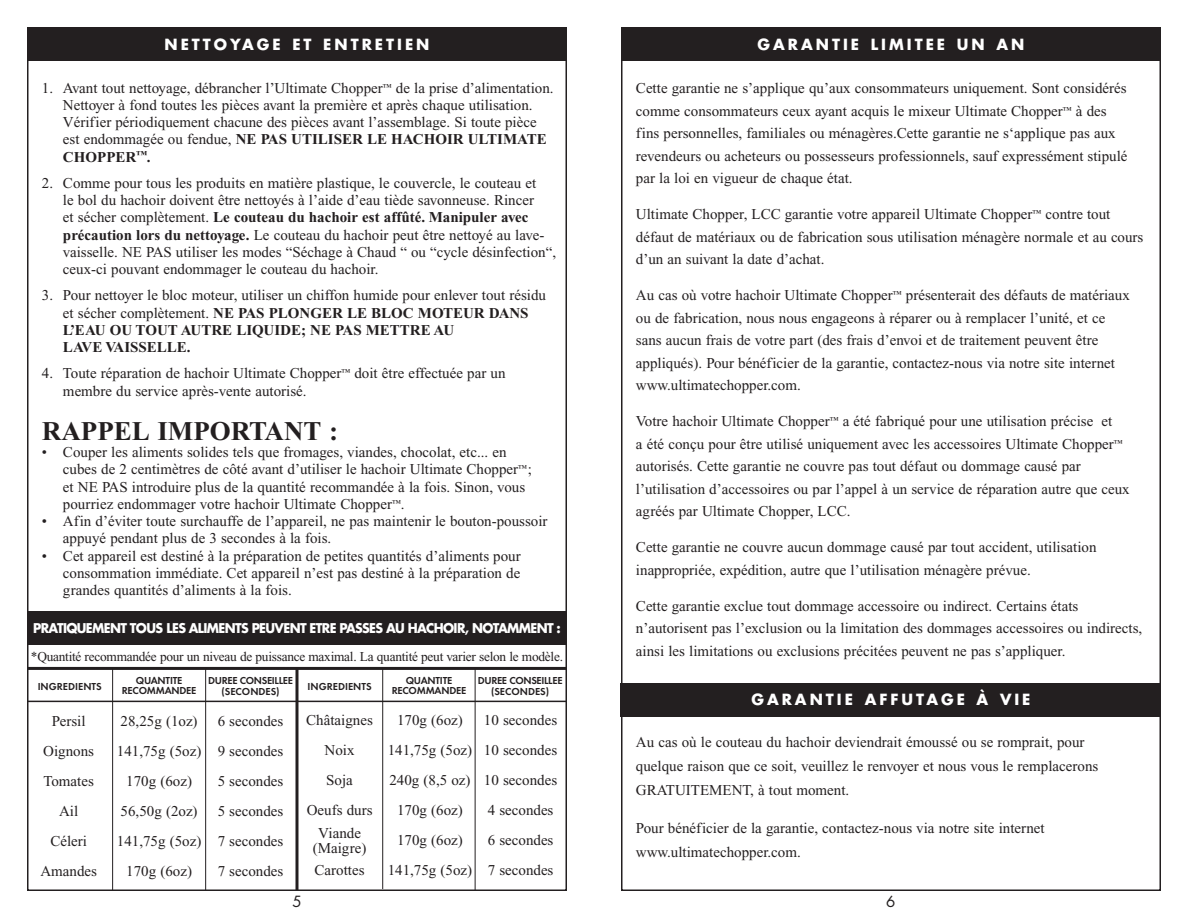
<style>
.page{position:relative;width:1188px;height:918px;background:#fff}
.page>*{position:absolute;margin:0;border:0;box-sizing:border-box;transform-origin:0 0}
.t1{font:700 27px "Times New Roman";color:#231f20}
.t2{font:15px/30px "Times New Roman";color:#231f20}
.t3{font:700 15px "Futura";letter-spacing:.2em;color:#fff}
.t4{font:15px "Futura";color:#231f20}
.t5{font:13.5px "Times New Roman";letter-spacing:-.02em;color:#231f20}
.t6{font:700 13.2px "Futura";letter-spacing:-.05em;color:#fff;scale:.95 1}
.t7{font:600 10.5px/10.5px "Futura T";letter-spacing:-.02em;color:#231f20;text-align:center}
.t8{font:600 10.5px "Futura T";color:#231f20}
.s1{font-weight:700}
</style>
<div class="page">
<div style="left:621px;top:27px;width:540px;height:34px;background:#231f20"></div>
<div style="left:27px;top:27px;width:540px;height:34px;background:#231f20"></div>
<hr style="left:27px;top:667px;width:540px;height:3px;background:#231f20">
<hr style="left:27px;top:701px;width:540px;height:1px;background:#231f20">
<hr style="left:112px;top:668px;width:1px;height:223px;background:#231f20">
<hr style="left:205px;top:668px;width:1px;height:222px;background:#231f20">
<hr style="left:295px;top:668px;width:3px;height:222px;background:#231f20">
<hr style="left:382px;top:668px;width:1px;height:221px;background:#231f20">
<hr style="left:475px;top:668px;width:1px;height:222px;background:#231f20">
<div style="left:27px;top:611px;width:540px;height:34px;background:#231f20"></div>
<div style="left:621px;top:683px;width:540px;height:34px;background:#231f20"></div>
<p class="t3" style="left:164px;top:33px;width:267px">NETTOYAGE ET ENTRETIEN</p>
<p class="t2" style="left:63px;top:79px;width:492px;line-height:17.2px;text-indent:-21px">1. Avant tout nettoyage, débrancher l’Ultimate Chopper<sup>™</sup> de la prise d’alimentation.<br>Nettoyer à fond toutes les pièces avant la première et après chaque utilisation.<br>Vérifier périodiquement chacune des pièces avant l’assemblage. Si toute pièce est endommagée ou fendue, <span class="s1">NE PAS UTILISER LE HACHOIR ULTIMATE CHOPPER</span><sup>™</sup><span class="s1">.</span></p>
<p class="t2" style="left:63px;top:174px;width:495px;line-height:17.2px;text-indent:-21px">2. Comme pour tous les produits en matière plastique, le couvercle, le couteau et<br>le bol du hachoir doivent être nettoyés à l’aide d’eau tiède savonneuse. Rincer<br>et sécher complètement. <span class="s1">Le couteau du hachoir est affûté. Manipuler avec précaution lors du nettoyage.</span> Le couteau du hachoir peut être nettoyé au lave&shy;vaisselle. NE PAS utiliser les modes “Séchage à Chaud “ ou “cycle désinfection“, ceux-ci pouvant endommager le couteau du hachoir.</p>
<p class="t2" style="left:63px;top:287px;width:485px;line-height:17.2px;text-indent:-21px">3. Pour nettoyer le bloc moteur, utiliser un chiffon humide pour enlever tout résidu et sécher complètement. <span class="s1">NE PAS PLONGER LE BLOC MOTEUR DANS L’EAU OU TOUT AUTRE LIQUIDE; NE PAS METTRE AU<br>LAVE VAISSELLE.</span></p>
<p class="t2" style="left:63px;top:365px;width:444px;line-height:17.2px;text-indent:-21px">4. Toute réparation de hachoir Ultimate Chopper<sup>™</sup> doit être effectuée par un membre du service après-vente autorisé.</p>
<h1 class="t1" style="left:42px;top:416px;width:298px">RAPPEL IMPORTANT :</h1>
<p class="t2" style="left:63px;top:444px;width:471px;line-height:17.2px;text-indent:-21px">• Couper les aliments solides tels que fromages, viandes, chocolat, etc... en cubes de 2 centimètres de côté avant d’utiliser le hachoir Ultimate Chopper<sup>™</sup>; et NE PAS introduire plus de la quantité recommandée à la fois. Sinon, vous pourriez endommager votre hachoir Ultimate Chopper<sup>™</sup>.</p>
<p class="t2" style="left:63px;top:513px;width:486px;line-height:17.2px;text-indent:-21px">• Afin d’éviter toute surchauffe de l’appareil, ne pas maintenir le bouton-poussoir appuyé pendant plus de 3 secondes à la fois.</p>
<p class="t2" style="left:63px;top:547px;width:459px;line-height:17.2px;text-align:justify;text-indent:-21px">• Cet appareil est destiné à la préparation de petites quantités d’aliments pour consommation immédiate. Cet appareil n’est pas destiné à la préparation de grandes quantités d’aliments à la fois.</p>
<p class="t6" style="left:33px;top:618px;width:557px">PRATIQUEMENT TOUS LES ALIMENTS PEUVENT ETRE PASSES AU HACHOIR, NOTAMMENT :</p>
<p class="t5" style="left:31px;top:649px;width:534px">*Quantité recommandée pour un niveau de puissance maximal. La quantité peut varier selon le modèle.</p>
<p class="t8" style="left:308px;top:680px;width:66px">INGREDIENTS</p>
<p class="t7" style="left:392px;top:675px;width:76px">QUANTITE<br>RECOMMANDEE</p>
<p class="t7" style="left:478px;top:675px;width:86px">DUREE CONSEILLEE (SECONDES)</p>
<p class="t2" style="left:388px;top:705px;width:86px;text-align:center">170g (6oz)<br>141,75g (5oz)<br>240g (8,5 oz)<br>170g (6oz)<br>170g (6oz)<br>141,75g (5oz)</p>
<p class="t2" style="left:484px;top:705px;width:75px">10 secondes<br>10 secondes<br>10 secondes<br>4 secondes<br>6 secondes<br>7 secondes</p>
<p class="t8" style="left:38px;top:680px;width:66px">INGREDIENTS</p>
<p class="t7" style="left:122px;top:675px;width:76px">QUANTITE<br>RECOMMANDEE</p>
<p class="t7" style="left:208px;top:675px;width:86px">DUREE CONSEILLEE (SECONDES)</p>
<p class="t2" style="left:40px;top:706px;width:58px;text-align:center">Persil<br>Oignons<br>Tomates<br>Ail<br>Céleri<br>Amandes</p>
<p class="t2" style="left:117px;top:706px;width:86px;text-align:center">28,25g (1oz)<br>141,75g (5oz)<br>170g (6oz)<br>56,50g (2oz)<br>141,75g (5oz)<br>170g (6oz)</p>
<p class="t2" style="left:218px;top:706px;width:67px;text-align:justify">6 secondes 9 secondes 5 secondes 5 secondes 7 secondes 7 secondes</p>
<p class="t2" style="left:306px;top:705px;width:68px;text-align:center">Châtaignes<br>Noix<br>Soja<br>Oeufs durs</p>
<p class="t2" style="left:313px;top:825px;width:55px;line-height:15px;text-align:center">Viande (Maigre)</p>
<p class="t2" style="left:315px;top:855px;width:51px">Carottes</p>
<p class="t3" style="left:758px;top:33px;width:268px">GARANTIE LIMITEE UN AN</p>
<p class="t2" style="left:636px;top:77px;width:493px;line-height:22.5px">Cette garantie ne s’applique qu’aux consommateurs uniquement. Sont considérés comme consommateurs ceux ayant acquis le mixeur Ultimate Chopper<sup>™</sup> à des fins personnelles, familiales ou ménagères.Cette garantie ne s‘applique pas aux revendeurs ou acheteurs ou possesseurs professionnels, sauf expressément stipulé par la loi en vigueur de chaque état.</p>
<p class="t2" style="left:636px;top:203px;width:509px;line-height:22.5px">Ultimate Chopper, LCC garantie votre appareil Ultimate Chopper<sup>™</sup> contre tout défaut de matériaux ou de fabrication sous utilisation ménagère normale et au cours d’un an suivant la date d’achat.</p>
<p class="t2" style="left:636px;top:284px;width:495px;line-height:22.5px">Au cas où votre hachoir Ultimate Chopper<sup>™</sup> présenterait des défauts de matériaux ou de fabrication, nous nous engageons à réparer ou à remplacer l’unité, et ce sans aucun frais de votre part (des frais d’envoi et de traitement peuvent être appliqués). Pour bénéficier de la garantie, contactez-nous via notre site internet www.ultimatechopper.com.</p>
<p class="t2" style="left:636px;top:410px;width:495px;line-height:22.5px">Votre hachoir Ultimate Chopper<sup>™</sup> a été fabriqué pour une utilisation précise et<br>a été conçu pour être utilisé uniquement avec les accessoires Ultimate Chopper<sup>™ </sup>autorisés. Cette garantie ne couvre pas tout défaut ou dommage causé par l’utilisation d’accessoires ou par l’appel à un service de réparation autre que ceux agréés par Ultimate Chopper, LCC.</p>
<p class="t2" style="left:636px;top:536px;width:462px;line-height:22.5px">Cette garantie ne couvre aucun dommage causé par tout accident, utilisation inappropriée, expédition, autre que l’utilisation ménagère prévue.</p>
<p class="t2" style="left:636px;top:595px;width:508px;line-height:22.5px">Cette garantie exclue tout dommage accessoire ou indirect. Certains états n’autorisent pas l’exclusion ou la limitation des dommages accessoires ou indirects, ainsi les limitations ou exclusions précitées peuvent ne pas s’appliquer.</p>
<p class="t3" style="left:751px;top:689px;width:281px">GARANTIE AFFUTAGE À VIE</p>
<p class="t2" style="left:636px;top:731px;width:464px;line-height:24px">Au cas où le couteau du hachoir deviendrait émoussé ou se romprait, pour quelque raison que ce soit, veuillez le renvoyer et nous vous le remplacerons<br>GRATUITEMENT, à tout moment.</p>
<p class="t2" style="left:636px;top:816px;width:410px;line-height:24px">Pour bénéficier de la garantie, contactez-nous via notre site internet www.ultimatechopper.com.</p>
<p class="t4" style="left:292px;top:891px;width:11px">5</p>
<p class="t4" style="left:886px;top:891px;width:11px">6</p>
</div>
